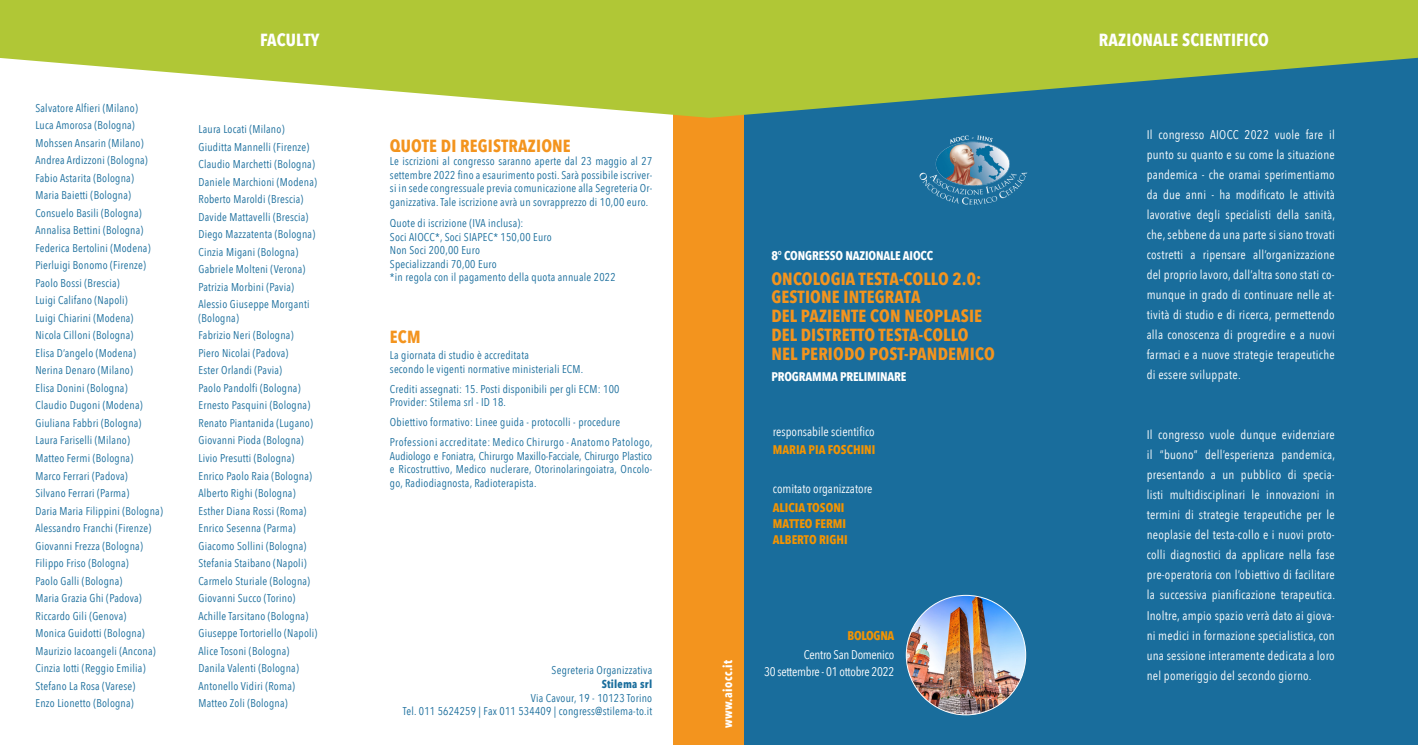
<style>
.page{position:relative;width:1418px;height:745px;background:#fff}
.page>*{position:absolute;margin:0;border:0;box-sizing:border-box;transform-origin:0 0}
.t1{font:700 17.5px "Avenir Next Condensed";letter-spacing:.01em;color:#f3941e}
.t2{font:700 17.5px "Avenir Next Condensed";letter-spacing:.01em;color:#fff}
.t3{font:12.5px/20px "Avenir Next Condensed";letter-spacing:.015em;color:#fff;text-align:justify}
.t4{font:700 12.5px "Avenir Next Condensed";color:#f49401}
.t5{font:700 12.5px "Avenir Next Condensed";letter-spacing:-.01em;color:#fff}
.t6{font:12.5px "Avenir Next Condensed";letter-spacing:-.02em;color:#fff}
.t7{font:700 12.5px "Avenir Next Condensed";letter-spacing:.03em;color:#fff}
.t8{font:700 12.5px "Avenir Next Condensed";letter-spacing:-.02em;color:#f49401}
.t9{font:11.25px/13.5px "Avenir Next Condensed";letter-spacing:.02em;color:#196d9c;text-align:justify}
.t10{font:700 11.25px "Avenir Next Condensed";letter-spacing:.02em;color:#196d9c}
</style>
<div class="page">
<div style="left:709px;top:0;width:708px;height:744px;background:#196d9c"></div>
<div style="left:673px;top:0;width:71px;height:744px;background:#f3941e"></div>
<svg style="left:0;top:0;width:1417px;height:118px;fill:#b0c736"></svg>
<img style="left:919px;top:135px;width:109px;height:70px">
<img style="left:906px;top:595px;width:119px;height:119px;border-radius:60px">
<p class="t9" style="left:35px;top:100px;width:104px">Salvatore Alfieri (Milano)</p>
<p class="t9" style="left:35px;top:118px;width:101px">Luca Amorosa (Bologna)</p>
<p class="t9" style="left:35px;top:135px;width:110px">Mohssen Ansarin (Milano)</p>
<p class="t9" style="left:35px;top:153px;width:114px">Andrea Ardizzoni (Bologna)</p>
<p class="t9" style="left:35px;top:170px;width:100px">Fabio Astarita (Bologna)</p>
<p class="t9" style="left:35px;top:188px;width:97px">Maria Baietti (Bologna)</p>
<p class="t9" style="left:35px;top:205px;width:108px">Consuelo Basili (Bologna)</p>
<p class="t9" style="left:35px;top:223px;width:109px">Annalisa Bettini (Bologna)</p>
<p class="t9" style="left:35px;top:240px;width:117px">Federica Bertolini (Modena)</p>
<p class="t9" style="left:35px;top:258px;width:112px">Pierluigi Bonomo (Firenze)</p>
<p class="t9" style="left:35px;top:275px;width:86px">Paolo Bossi (Brescia)</p>
<p class="t9" style="left:35px;top:293px;width:94px">Luigi Califano (Napoli)</p>
<p class="t9" style="left:35px;top:310px;width:99px">Luigi Chiarini (Modena)</p>
<p class="t9" style="left:35px;top:328px;width:99px">Nicola Cilloni (Bologna)</p>
<p class="t9" style="left:35px;top:345px;width:102px">Elisa D’angelo (Modena)</p>
<p class="t9" style="left:35px;top:363px;width:99px">Nerina Denaro (Milano)</p>
<p class="t9" style="left:35px;top:380px;width:94px">Elisa Donini (Bologna)</p>
<p class="t9" style="left:35px;top:398px;width:109px">Claudio Dugoni (Modena)</p>
<p class="t9" style="left:35px;top:415px;width:107px">Giuliana Fabbri (Bologna)</p>
<p class="t9" style="left:35px;top:433px;width:96px">Laura Fariselli (Milano)</p>
<p class="t9" style="left:35px;top:450px;width:99px">Matteo Fermi (Bologna)</p>
<p class="t9" style="left:35px;top:468px;width:94px">Marco Ferrari (Padova)</p>
<p class="t9" style="left:35px;top:485px;width:95px">Silvano Ferrari (Parma)</p>
<p class="t9" style="left:35px;top:503px;width:129px">Daria Maria Filippini (Bologna)</p>
<p class="t9" style="left:35px;top:520px;width:117px">Alessandro Franchi (Firenze)</p>
<p class="t9" style="left:35px;top:538px;width:109px">Giovanni Frezza (Bologna)</p>
<p class="t9" style="left:35px;top:555px;width:95px">Filippo Friso (Bologna)</p>
<p class="t9" style="left:35px;top:573px;width:88px">Paolo Galli (Bologna)</p>
<p class="t9" style="left:35px;top:590px;width:108px">Maria Grazia Ghi (Padova)</p>
<p class="t9" style="left:35px;top:608px;width:92px">Riccardo Gili (Genova)</p>
<p class="t9" style="left:35px;top:625px;width:111px">Monica Guidotti (Bologna)</p>
<p class="t9" style="left:35px;top:643px;width:122px">Maurizio Iacoangeli (Ancona)</p>
<p class="t9" style="left:35px;top:660px;width:112px">Cinzia Iotti (Reggio Emilia)</p>
<p class="t9" style="left:35px;top:678px;width:101px">Stefano La Rosa (Varese)</p>
<p class="t9" style="left:35px;top:695px;width:100px">Enzo Lionetto (Bologna)</p>
<p class="t2" style="left:260px;top:29px;width:61px">FACULTY</p>
<p class="t2" style="left:1098px;top:29px;width:171px">RAZIONALE SCIENTIFICO</p>
<p class="t9" style="left:198px;top:122px;width:87px">Laura Locati (Milano)</p>
<p class="t9" style="left:198px;top:139px;width:112px">Giuditta Mannelli (Firenze)</p>
<p class="t9" style="left:198px;top:157px;width:118px">Claudio Marchetti (Bologna)</p>
<p class="t9" style="left:198px;top:174px;width:120px">Daniele Marchioni (Modena)</p>
<p class="t9" style="left:198px;top:192px;width:106px">Roberto Maroldi (Brescia)</p>
<p class="t9" style="left:198px;top:209px;width:111px">Davide Mattavelli (Brescia)</p>
<p class="t9" style="left:198px;top:227px;width:118px">Diego Mazzatenta (Bologna)</p>
<p class="t9" style="left:198px;top:244px;width:101px">Cinzia Migani (Bologna)</p>
<p class="t9" style="left:198px;top:262px;width:108px">Gabriele Molteni (Verona)</p>
<p class="t9" style="left:198px;top:279px;width:97px">Patrizia Morbini (Pavia)</p>
<p class="t9" style="left:198px;top:297px;width:112px">Alessio Giuseppe Morganti</p>
<p class="t9" style="left:198px;top:310px;width:42px">(Bologna)</p>
<p class="t9" style="left:198px;top:328px;width:96px">Fabrizio Neri (Bologna)</p>
<p class="t9" style="left:198px;top:345px;width:91px">Piero Nicolai (Padova)</p>
<p class="t9" style="left:198px;top:363px;width:85px">Ester Orlandi (Pavia)</p>
<p class="t9" style="left:198px;top:380px;width:103px">Paolo Pandolfi (Bologna)</p>
<p class="t9" style="left:198px;top:398px;width:113px">Ernesto Pasquini (Bologna)</p>
<p class="t9" style="left:198px;top:415px;width:116px">Renato Piantanida (Lugano)</p>
<p class="t9" style="left:198px;top:433px;width:107px">Giovanni Pioda (Bologna)</p>
<p class="t9" style="left:198px;top:450px;width:97px">Livio Presutti (Bologna)</p>
<p class="t9" style="left:198px;top:468px;width:115px">Enrico Paolo Raia (Bologna)</p>
<p class="t9" style="left:198px;top:485px;width:98px">Alberto Righi (Bologna)</p>
<p class="t9" style="left:198px;top:503px;width:109px">Esther Diana Rossi (Roma)</p>
<p class="t9" style="left:198px;top:520px;width:99px">Enrico Sesenna (Parma)</p>
<p class="t9" style="left:198px;top:538px;width:109px">Giacomo Sollini (Bologna)</p>
<p class="t9" style="left:198px;top:555px;width:109px">Stefania Staibano (Napoli)</p>
<p class="t9" style="left:198px;top:573px;width:113px">Carmelo Sturiale (Bologna)</p>
<p class="t9" style="left:198px;top:590px;width:98px">Giovanni Succo (Torino)</p>
<p class="t9" style="left:198px;top:608px;width:111px">Achille Tarsitano (Bologna)</p>
<p class="t9" style="left:198px;top:625px;width:120px">Giuseppe Tortoriello (Napoli)</p>
<p class="t9" style="left:198px;top:643px;width:92px">Alice Tosoni (Bologna)</p>
<p class="t9" style="left:198px;top:660px;width:102px">Danila Valenti (Bologna)</p>
<p class="t9" style="left:198px;top:678px;width:98px">Antonello Vidiri (Roma)</p>
<p class="t9" style="left:198px;top:695px;width:91px">Matteo Zoli (Bologna)</p>
<p class="t1" style="left:390px;top:135px;width:182px">QUOTE DI REGISTRAZIONE</p>
<p class="t9" style="left:390px;top:154px;width:264px">Le iscrizioni al congresso saranno aperte dal 23 maggio al 27 settembre 2022 fino a esaurimento posti. Sarà possibile iscriver&shy;si in sede congressuale previa comunicazione alla Segreteria Or&shy;ganizzativa. Tale iscrizione avrà un sovrapprezzo di 10,00 euro.</p>
<p class="t9" style="left:390px;top:216px;width:135px">Quote di iscrizione (IVA inclusa):</p>
<p class="t9" style="left:390px;top:229px;width:163px">Soci AIOCC*, Soci SIAPEC* 150,00 Euro</p>
<p class="t9" style="left:390px;top:243px;width:91px">Non Soci 200,00 Euro</p>
<p class="t9" style="left:390px;top:256px;width:108px">Specializzandi 70,00 Euro</p>
<p class="t9" style="left:390px;top:270px;width:227px">*in regola con il pagamento della quota annuale 2022</p>
<p class="t1" style="left:390px;top:326px;width:32px">ECM</p>
<p class="t9" style="left:390px;top:347px;width:140px">La giornata di studio è accreditata</p>
<p class="t9" style="left:390px;top:361px;width:195px">secondo le vigenti normative ministeriali ECM.</p>
<p class="t9" style="left:390px;top:381px;width:231px">Crediti assegnati: 15. Posti disponibili per gli ECM: 100</p>
<p class="t9" style="left:390px;top:394px;width:118px">Provider: Stilema srl - ID 18.</p>
<p class="t9" style="left:390px;top:414px;width:232px">Obiettivo formativo: Linee guida - protocolli - procedure</p>
<p class="t9" style="left:390px;top:434px;width:264px">Professioni accreditate: Medico Chirurgo - Anatomo Patologo, Audiologo e Foniatra, Chirurgo Maxillo-Facciale, Chirurgo Plastico e Ricostruttivo, Medico nuclerare, Otorinolaringoiatra, Oncolo&shy;go, Radiodiagnosta, Radioterapista.</p>
<p class="t9" style="left:551px;top:662px;width:102px">Segreteria Organizzativa</p>
<p class="t10" style="left:601px;top:676px;width:52px">Stilema srl</p>
<p class="t9" style="left:531px;top:689px;width:123px">Via Cavour, 19 - 10123 Torino</p>
<p class="t9" style="left:403px;top:703px;width:251px">Tel. 011 5624259 | Fax 011 534409 | congress@stilema-to.it</p>
<p class="t5" style="left:771px;top:247px;width:163px">8° CONGRESSO NAZIONALE AIOCC</p>
<p class="t1" style="left:771px;top:267px;width:211px">ONCOLOGIA TESTA-COLLO 2.0:</p>
<p class="t1" style="left:771px;top:286px;width:151px">GESTIONE INTEGRATA</p>
<p class="t1" style="left:771px;top:305px;width:212px">DEL PAZIENTE CON NEOPLASIE</p>
<p class="t1" style="left:771px;top:324px;width:199px">DEL DISTRETTO TESTA-COLLO</p>
<p class="t1" style="left:771px;top:342px;width:225px">NEL PERIODO POST-PANDEMICO</p>
<p class="t5" style="left:771px;top:369px;width:136px">PROGRAMMA PRELIMINARE</p>
<p class="t3" style="left:772px;top:420px;width:103px">responsabile scientifico</p>
<p class="t4" style="left:772px;top:441px;width:104px">MARIA PIA FOSCHINI</p>
<p class="t3" style="left:772px;top:478px;width:101px">comitato organizzatore</p>
<p class="t4" style="left:772px;top:499px;width:73px">ALICIA TOSONI</p>
<p class="t4" style="left:772px;top:515px;width:75px">MATTEO FERMI</p>
<p class="t4" style="left:772px;top:532px;width:76px">ALBERTO RIGHI</p>
<p class="t7" style="left:720px;top:727px;width:70px;rotate:-90deg">www.aiocc.it</p>
<p class="t8" style="left:847px;top:627px;width:48px">BOLOGNA</p>
<p class="t6" style="left:804px;top:643px;width:92px">Centro San Domenico</p>
<p class="t6" style="left:764px;top:660px;width:131px">30 settembre - 01 ottobre 2022</p>
<p class="t3" style="left:1146px;top:124px;width:190px">Il congresso AIOCC 2022 vuole fare il punto su quanto e su come la situazione pandemica - che oramai sperimentiamo da due anni - ha modificato le attività lavorative degli specialisti della sanità, che, sebbene da una parte si siano trovati costretti a ripensare all’organizzazione del proprio lavoro, dall’altra sono stati co&shy;munque in grado di continuare nelle at&shy;tività di studio e di ricerca, permettendo alla conoscenza di progredire e a nuovi farmaci e a nuove strategie terapeutiche di essere sviluppate.</p>
<p class="t3" style="left:1146px;top:424px;width:190px">Il congresso vuole dunque evidenziare il “buono” dell’esperienza pandemica, presentando a un pubblico di specia&shy;listi multidisciplinari le innovazioni in termini di strategie terapeutiche per le neoplasie del testa-collo e i nuovi proto&shy;colli diagnostici da applicare nella fase pre-operatoria con l’obiettivo di facilitare la successiva pianificazione terapeutica.<br>Inoltre, ampio spazio verrà dato ai giova&shy;ni medici in formazione specialistica, con una sessione interamente dedicata a loro nel pomeriggio del secondo giorno.</p>
</div>
